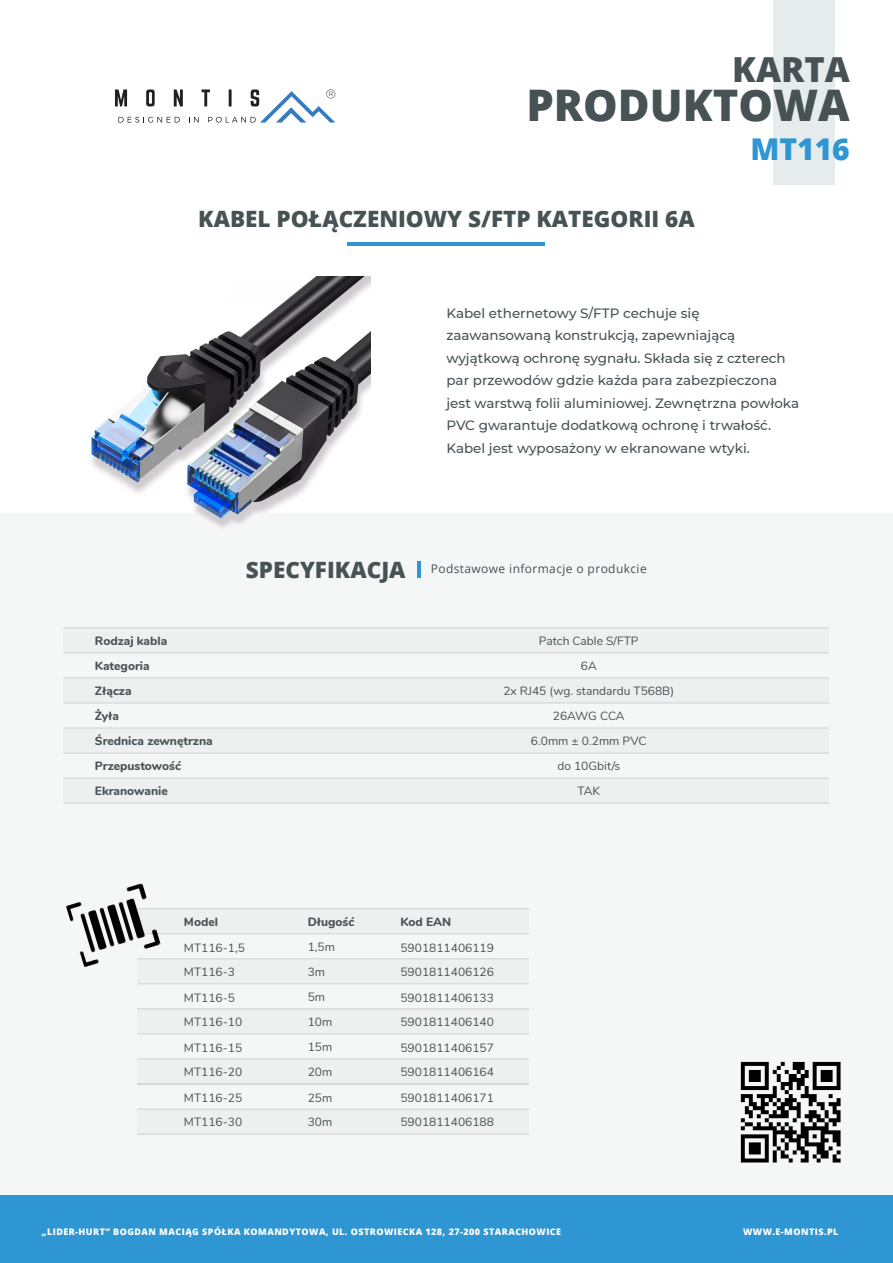
<style>
.page{position:relative;width:893px;height:1263px;background:#fff}
.page>*{position:absolute;margin:0;border:0;box-sizing:border-box;transform-origin:0 0}
.t1{font:800 43.5px "Open Sans";color:#475255}
.t2{font:800 34.5px "Open Sans";color:#475255}
.t3{font:800 30px "Open Sans";color:#2e96d3}
.t4{font:800 22.5px "Open Sans";color:#475255}
.t5{font:500 13.5px/22.5px "Montserrat";color:#495255}
.t6{font:12px/24.3px "Nunito";color:#495255}
.t7{font:800 12px "Nunito";color:#495255}
.t8{font:12px "Open Sans";letter-spacing:.03em;color:#475255}
.t9{font:800 9px "Open Sans";letter-spacing:.05em;color:#fff}
.s1{font-weight:800;font-size:22.5px}
</style>
<div class="page">
<div style="left:773px;top:0;width:61px;height:184px;background:#e6ecec"></div>
<div style="left:0;top:1195px;width:893px;height:68px;background:#2e96d3"></div>
<svg style="left:115px;top:89px;width:12px;height:17px"></svg>
<svg style="left:146px;top:89px;width:9px;height:17px"></svg>
<svg style="left:174px;top:89px;width:9px;height:17px"></svg>
<svg style="left:118px;top:117px;width:62px;height:6px"></svg>
<svg style="left:189px;top:89px;width:146px;height:34px"></svg>
<div style="left:0;top:513px;width:893px;height:682px;background:#f5f7f6"></div>
<div style="left:64px;top:628px;width:765px;height:25px;background:#eef0ef"></div>
<div style="left:64px;top:678px;width:765px;height:25px;background:#eef0ef"></div>
<div style="left:64px;top:728px;width:765px;height:25px;background:#eef0ef"></div>
<div style="left:64px;top:778px;width:765px;height:25px;background:#eef0ef"></div>
<hr style="left:64px;top:627px;width:765px;height:1px;background:#d1d2d2">
<hr style="left:64px;top:653px;width:765px;height:1px;background:#d1d2d2">
<hr style="left:64px;top:678px;width:765px;height:1px;background:#d1d2d2">
<hr style="left:64px;top:703px;width:765px;height:1px;background:#d1d2d2">
<hr style="left:64px;top:728px;width:765px;height:1px;background:#d1d2d2">
<hr style="left:64px;top:753px;width:765px;height:1px;background:#d1d2d2">
<hr style="left:64px;top:778px;width:765px;height:1px;background:#d1d2d2">
<hr style="left:64px;top:803px;width:765px;height:1px;background:#d1d2d2">
<div style="left:137px;top:909px;width:392px;height:25px;background:#eef0ef"></div>
<div style="left:137px;top:959px;width:392px;height:25px;background:#eef0ef"></div>
<hr style="left:137px;top:908px;width:392px;height:1px;background:#d1d2d2">
<hr style="left:137px;top:933px;width:392px;height:1px;background:#d1d2d2">
<hr style="left:137px;top:958px;width:392px;height:1px;background:#d1d2d2">
<hr style="left:137px;top:983px;width:392px;height:1px;background:#d1d2d2">
<img style="left:66px;top:883px;width:97px;height:85px">
<div style="left:137px;top:1009px;width:392px;height:25px;background:#eef0ef"></div>
<hr style="left:137px;top:1009px;width:392px;height:1px;background:#d1d2d2">
<div style="left:137px;top:1059px;width:392px;height:25px;background:#eef0ef"></div>
<hr style="left:137px;top:1059px;width:392px;height:1px;background:#d1d2d2">
<hr style="left:137px;top:1034px;width:392px;height:1px;background:#d1d2d2">
<hr style="left:137px;top:1084px;width:392px;height:1px;background:#d1d2d2">
<div style="left:137px;top:1109px;width:392px;height:25px;background:#eef0ef"></div>
<hr style="left:137px;top:1109px;width:392px;height:1px;background:#d1d2d2">
<hr style="left:137px;top:1134px;width:392px;height:1px;background:#d1d2d2">
<hr style="left:417px;top:561px;width:4px;height:17px;background:#2e96d3">
<img style="left:740px;top:1061px;width:101px;height:102px">
<img style="left:91px;top:276px;width:279px;height:252px">
<hr style="left:348px;top:242px;width:197px;height:4px;background:#2e96d3">
<h2 class="t2" style="left:732px;top:43px;width:119px">KARTA</h2>
<h1 class="t1" style="left:526px;top:72px;width:325px">PRODUKTOWA</h1>
<h3 class="t3" style="left:750px;top:126px;width:101px">MT116</h3>
<h3 class="t4" style="left:198px;top:202px;width:498px">KABEL POŁĄCZENIOWY S/FTP KATEGORII 6A</h3>
<p class="t5" style="left:446px;top:301px;width:354px">Kabel ethernetowy S/FTP cechuje się zaawansowaną konstrukcją, zapewniającą wyjątkową ochronę sygnału. Składa się z czterech par przewodów gdzie każda para zabezpieczona jest warstwą folii aluminiowej. Zewnętrzna powłoka PVC gwarantuje dodatkową ochronę i trwałość.<br>Kabel jest wyposażony w ekranowane wtyki.</p>
<p class="t8" style="left:246px;top:561px;width:402px"><span class="s1">SPECYFIKACJA</span> Podstawowe informacje o produkcie</p>
<p class="t7" style="left:95px;top:632px;width:74px">Rodzaj kabla</p>
<p class="t6" style="left:539px;top:628px;width:101px">Patch Cable S/FTP</p>
<p class="t7" style="left:95px;top:657px;width:56px">Kategoria</p>
<p class="t6" style="left:581px;top:653px;width:17px">6A</p>
<p class="t7" style="left:95px;top:682px;width:38px">Złącza</p>
<p class="t6" style="left:503px;top:678px;width:172px">2x RJ45 (wg. standardu T568B)</p>
<p class="t7" style="left:95px;top:707px;width:26px">Żyła</p>
<p class="t6" style="left:553px;top:703px;width:73px">26AWG CCA</p>
<p class="t7" style="left:95px;top:732px;width:119px">Średnica zewnętrzna</p>
<p class="t6" style="left:531px;top:728px;width:117px">6.0mm ± 0.2mm PVC</p>
<p class="t7" style="left:95px;top:757px;width:88px">Przepustowość</p>
<p class="t6" style="left:557px;top:753px;width:64px">do 10Gbit/s</p>
<p class="t7" style="left:95px;top:782px;width:74px">Ekranowanie</p>
<p class="t6" style="left:578px;top:778px;width:24px">TAK</p>
<p class="t7" style="left:184px;top:913px;width:36px">Model</p>
<p class="t7" style="left:308px;top:913px;width:48px">Długość</p>
<p class="t7" style="left:400px;top:913px;width:52px">Kod EAN</p>
<p class="t6" style="left:184px;top:935px;width:63px">MT116-1,5<br>MT116-3</p>
<p class="t6" style="left:400px;top:935px;width:95px">5901811406119<br>5901811406126</p>
<p class="t6" style="left:308px;top:934px;width:29px">1,5m<br>3m</p>
<p class="t6" style="left:308px;top:984px;width:26px">5m<br>10m</p>
<p class="t6" style="left:184px;top:985px;width:60px">MT116-5<br>MT116-10</p>
<p class="t6" style="left:400px;top:985px;width:95px">5901811406133<br>5901811406140</p>
<p class="t6" style="left:308px;top:1034px;width:26px">15m<br>20m</p>
<p class="t6" style="left:184px;top:1035px;width:60px">MT116-15<br>MT116-20</p>
<p class="t6" style="left:400px;top:1035px;width:95px">5901811406157<br>5901811406164</p>
<p class="t6" style="left:308px;top:1084px;width:26px">25m<br>30m</p>
<p class="t6" style="left:184px;top:1085px;width:60px">MT116-25<br>MT116-30</p>
<p class="t6" style="left:400px;top:1085px;width:95px">5901811406171<br>5901811406188</p>
<p class="t9" style="left:42px;top:1225px;width:521px">„LIDER-HURT” BOGDAN MACIĄG SPÓŁKA KOMANDYTOWA, UL. OSTROWIECKA 128, 27-200 STARACHOWICE</p>
<p class="t9" style="left:743px;top:1225px;width:97px">WWW.E-MONTIS.PL</p>
</div>
